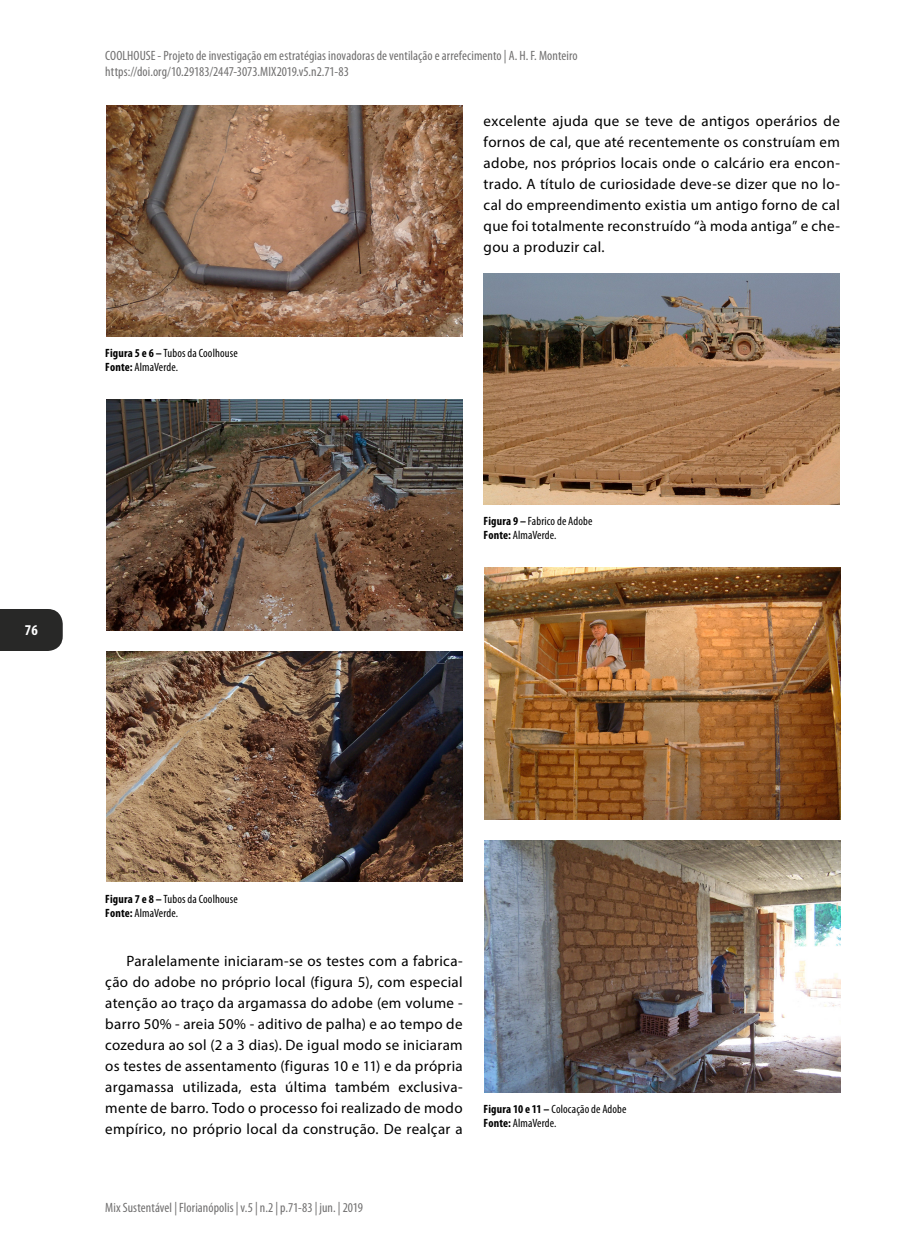
<style>
.page{position:relative;width:903px;height:1260px;background:#fff}
.page>*{position:absolute;margin:0;border:0;box-sizing:border-box;transform-origin:0 0}
.t1{font:15px/21px "Myriad Pro";letter-spacing:.02em;color:#000;text-align:justify}
.t2{font:700 condensed 15px "Myriad Pro";color:#fff}
.t3{font:condensed 13.5px/16.5px "Myriad Pro";letter-spacing:.005em;color:#706f6f}
.t4{font:condensed 12px/14.4px "Myriad Pro";letter-spacing:.01em;color:#000}
.s1{font-weight:700}
</style>
<div class="page">
<div style="left:0;top:609px;width:63px;height:42px;background:#282827"></div>
<img style="left:106px;top:651px;width:357px;height:231px">
<img style="left:106px;top:399px;width:357px;height:231px">
<img style="left:484px;top:273px;width:355px;height:231px">
<img style="left:484px;top:567px;width:356px;height:252px">
<img style="left:484px;top:840px;width:356px;height:252px">
<img style="left:106px;top:105px;width:357px;height:231px">
<p class="t2" style="left:25px;top:620px;width:14px">76</p>
<p class="t3" style="left:105px;top:47px;width:474px">COOLHOUSE - Projeto de investigação em estratégias inovadoras de ventilação e arrefecimento | A. H. F. Monteiro https://doi.org/10.29183/2447-3073.MIX2019.v5.n2.71-83</p>
<p class="t4" style="left:105px;top:346px;width:134px"><span class="s1">Figura 5 e 6 –</span> Tubos da Coolhouse<br><span class="s1">Fonte:</span> AlmaVerde.</p>
<p class="t1" style="left:484px;top:110px;width:358px">excelente ajuda que se teve de antigos operários de fornos de cal, que até recentemente os construíam em adobe, nos próprios locais onde o calcário era encon&shy;trado. A título de curiosidade deve-se dizer que no lo&shy;cal do empreendimento existia um antigo forno de cal que foi totalmente reconstruído “à moda antiga” e che&shy;gou a produzir cal.</p>
<p class="t4" style="left:484px;top:514px;width:110px"><span class="s1">Figura 9 –</span> Fabrico de Adobe<br><span class="s1">Fonte:</span> AlmaVerde.</p>
<p class="t4" style="left:105px;top:892px;width:134px"><span class="s1">Figura 7 e 8 –</span> Tubos da Coolhouse<br><span class="s1">Fonte:</span> AlmaVerde.</p>
<p class="t1" style="left:105px;top:950px;width:359px;text-indent:21px">Paralelamente iniciaram-se os testes com a fabrica&shy;ção do adobe no próprio local (figura 5), com especial atenção ao traço da argamassa do adobe (em volume - barro 50% - areia 50% - aditivo de palha) e ao tempo de cozedura ao sol (2 a 3 dias). De igual modo se iniciaram os testes de assentamento (figuras 10 e 11) e da própria argamassa utilizada, esta última também exclusiva&shy;mente de barro. Todo o processo foi realizado de modo empírico, no próprio local da construção. De realçar a</p>
<p class="t4" style="left:484px;top:1102px;width:144px"><span class="s1">Figura 10 e 11 –</span> Colocação de Adobe<br><span class="s1">Fonte:</span> AlmaVerde.</p>
<p class="t3" style="left:105px;top:1199px;width:259px">Mix Sustentável | Florianópolis | v.5 | n.2 | p.71-83 | jun. | 2019</p>
</div>
